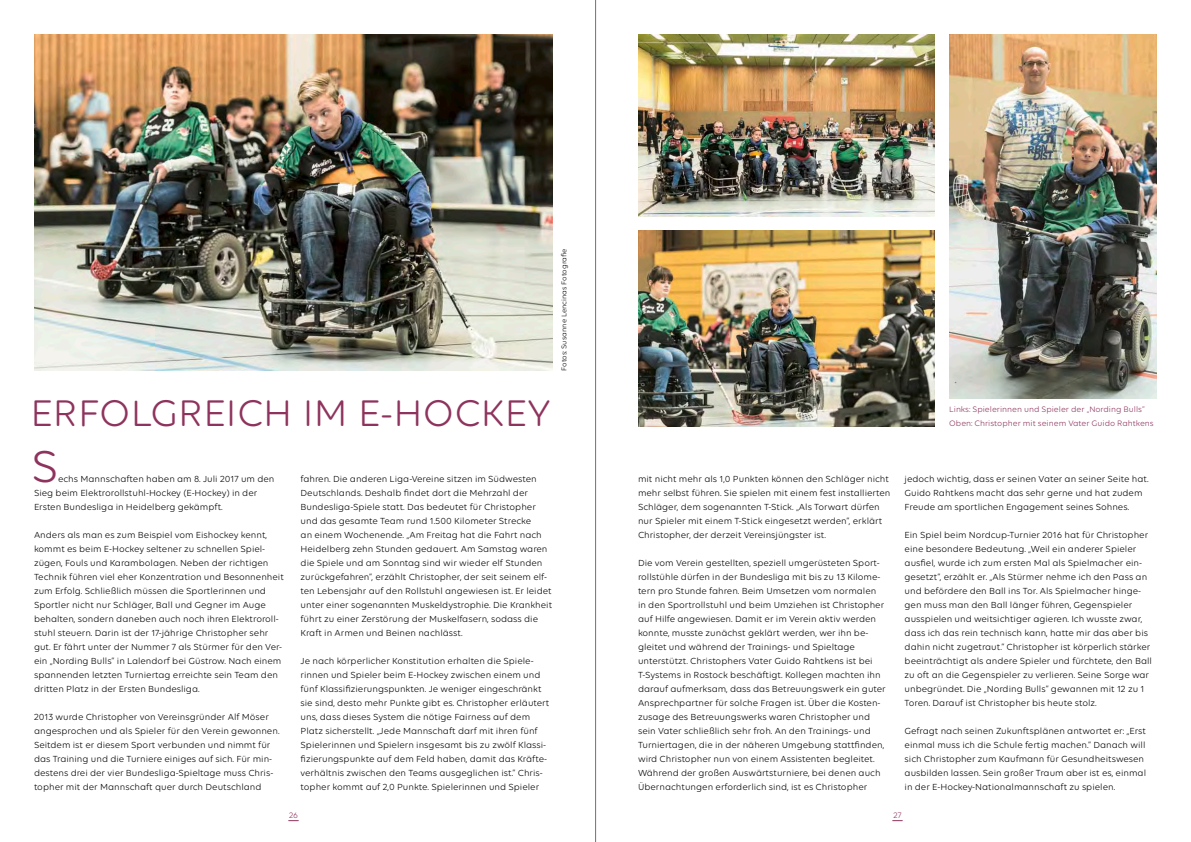
<style>
.page{position:relative;width:1191px;height:842px;background:#fff}
.page>*{position:absolute;margin:0;border:0;box-sizing:border-box;transform-origin:0 0}
.t1{font:48px "Volte Rounded";color:#8e335d}
.t2{font:40px "Volte Rounded";letter-spacing:.01em;color:#8e335d}
.t3{font:9.5px/14px "Volte Rounded";color:#000}
.t4{font:8.5px/14px "Volte Rounded";color:#8e335d}
.t5{font:7.5px "Volte Rounded";color:#000}
</style>
<div class="page">
<img style="left:949px;top:34px;width:208px;height:364px">
<img style="left:34px;top:34px;width:519px;height:336px">
<img style="left:638px;top:230px;width:296px;height:196px">
<img style="left:638px;top:34px;width:296px;height:182px">
<hr style="left:595px;top:0;width:1px;height:842px;background:#7b6d6f">
<p class="t5" style="left:559px;top:371px;width:124px;rotate:-90deg">Fotos: Susanne Lencinas Fotografie</p>
<h2 class="t2" style="left:30px;top:390px;width:521px">ERFOLGREICH I M E-HOCKEY</h2>
<p class="t4" style="left:949px;top:402px;width:206px">Links: Spielerinnen und Spieler der „Nording Bulls“<br>Oben: Christopher mit seinem Vater Guido Rahtkens</p>
<h1 class="t1" style="left:31px;top:439px;width:29px">S</h1>
<p class="t3" style="left:34px;top:472px;width:242px;text-indent:24px">echs Mannschaften haben am 8. Juli 2017 um den<br>Sieg beim Elektrorollstuhl-Hockey (E-Hockey) in der<br>Ersten Bundesliga in Heidelberg gekämpft.</p>
<p class="t3" style="left:34px;top:528px;width:251px">Anders als man es zum Beispiel vom Eishockey kennt, kommt es beim E-Hockey seltener zu schnellen Spiel&shy;zügen, Fouls und Karambolagen. Neben der richtigen Technik führen viel eher Konzentration und Besonnenheit zum Erfolg. Schließlich müssen die Sportlerinnen und Sportler nicht nur Schläger, Ball und Gegner im Auge behalten, sondern daneben auch noch ihren Elektroroll&shy;stuhl steuern. Darin ist der 17-jährige Christopher sehr gut. Er fährt unter der N ummer 7 als Stürmer für den Ver&shy;ein „Nording Bulls“ in Lalendorf bei Güstrow. Nach einem spannenden letzten Turniertag erreichte sein Team den dritten Platz in der Ersten Bundesliga.</p>
<p class="t3" style="left:34px;top:710px;width:247px">2013 wurde Christopher von Vereinsgründer Alf Möser angesprochen und als Spieler für den Verein gewonnen.<br>Seitdem ist er diesem Sport verbunden und nimmt für das Training und die Turniere einiges auf sich. Für min&shy;destens drei der vier Bundesliga-Spieltage muss Chris&shy;topher mit der Mannschaft quer durch Deutschland</p>
<p class="t3" style="left:300px;top:472px;width:253px">fahren. Die anderen Liga-Vereine sitzen im Südwesten Deutschlands. Deshalb findet dort die Mehrzahl der Bundesliga-Spiele statt. Das bedeutet für Christopher und das gesamte Team rund 1.500 Kilometer Strecke<br>an einem Wochenende. „Am Freitag hat die Fahrt nach Heidelberg zehn Stunden gedauert. Am Samstag waren die Spiele und am Sonntag sind wir wieder elf Stunden zurückgefahren“, erzählt Christopher, der seit seinem elf&shy;ten Lebensjahr auf den Rollstuhl angewiesen ist. Er leidet unter einer sogenannten Muskeldystrophie. Die Krankheit führt zu einer Zerstörung der Muskelfasern, sodass die Kraft in Armen und Beinen nachlässt.</p>
<p class="t3" style="left:300px;top:654px;width:250px">Je nach körperlicher Konstitution erhalten die Spiele&shy;rinnen und Spieler beim E-Hockey zwischen einem und fünf Klassifizierungspunkten. Je weniger eingeschränkt sie sind, desto mehr Punkte gibt es. Christopher erläutert uns, dass dieses System die nötige Fairness auf dem Platz sicherstellt. „Jede Mannschaft darf mit ihren fünf Spielerinnen und Spielern insgesamt bis zu zwölf Klassi&shy;fizierungspunkte auf dem Feld haben, damit das Kräfte&shy;verhältnis zwischen den Teams ausgeglichen ist.“ Chris&shy;topher kommt auf 2,0 Punkte. Spielerinnen und Spieler</p>
<p class="t3" style="left:638px;top:472px;width:254px">mit nicht mehr als 1,0 Punkten können den Schläger nicht mehr selbst führen. Sie spielen mit einem fest installierten Schläger, dem sogenannten T-Stick. „Als Torwart dürfen nur Spieler mit einem T-Stick eingesetzt werden“, erklärt Christopher, der derzeit Vereinsjüngster ist.</p>
<p class="t3" style="left:638px;top:556px;width:249px">Die vom Verein gestellten, speziell umgerüsteten Sport&shy;rollstühle dürfen in der Bundesliga mit bis zu 13 Kilome&shy;tern pro Stunde fahren. Beim Umsetzen vom normalen in den Sportrollstuhl und beim Umziehen ist Christopher auf H ilfe angewiesen. Damit er im Verein aktiv werden konnte, musste zunächst geklärt werden, wer ihn be&shy;gleitet und während der Trainings- und Spieltage unterstützt. Christophers Vater Guido Rahtkens ist bei T-Systems in Rostock beschäftigt. Kollegen machten ihn darauf aufmerksam, dass das Betreuungswerk ein guter Ansprechpartner für solche Fragen ist. Ü ber die Kosten&shy;zusage des Betreuungswerks waren Christopher und sein Vater schließlich sehr froh. An den Trainings- und Turniertagen, die in der näheren Umgebung stattfinden, wird Christopher nun von einem Assistenten begleitet.<br>Während der großen Auswärtsturniere, bei denen auch Ü bernachtungen erforderlich sind, ist es Christopher</p>
<p class="t3" style="left:904px;top:472px;width:245px">jedoch wichtig, dass er seinen Vater an seiner Seite hat.<br>Guido Rahtkens macht das sehr gerne und hat zudem<br>Freude am sportlichen Engagement seines Sohnes.</p>
<p class="t3" style="left:904px;top:528px;width:249px">Ein Spiel beim Nordcup-Turnier 2016 hat für Christopher eine besondere Bedeutung. „Weil ein anderer Spieler ausfiel, wurde ich zum ersten Mal als Spielmacher ein&shy;gesetzt“, erzählt er. „Als Stürmer nehme ich den Pass an und befördere den Ball ins Tor. Als Spielmacher hinge&shy;gen muss man den Ball länger führen, Gegenspieler ausspielen und weitsichtiger agieren. Ich wusste zwar, dass ich das rein technisch kann, hatte mir das aber bis dahin nicht zugetraut.“ Christopher ist körperlich stärker beeinträchtigt als andere Spieler und fürchtete, den Ball zu oft an die Gegenspieler zu verlieren. Seine Sorge war unbegründet. Die „Nording Bulls“ gewannen mit 12 zu 1<br>Toren. Darauf ist Christopher bis heute stolz.</p>
<p class="t3" style="left:904px;top:724px;width:243px">Gefragt nach seinen Zukunftsplänen antwortet er: „Erst einmal muss ich die Schule fertig machen.“ Danach will sich Christopher zum Kaufmann für Gesundheitswesen ausbilden lassen. Sein großer Traum aber ist es, einmal in der E-Hockey-Nationalmannschaft zu spielen.</p>
<p class="t4" style="left:289px;top:808px;width:10px">26</p>
<p class="t4" style="left:893px;top:808px;width:10px">27</p>
</div>
